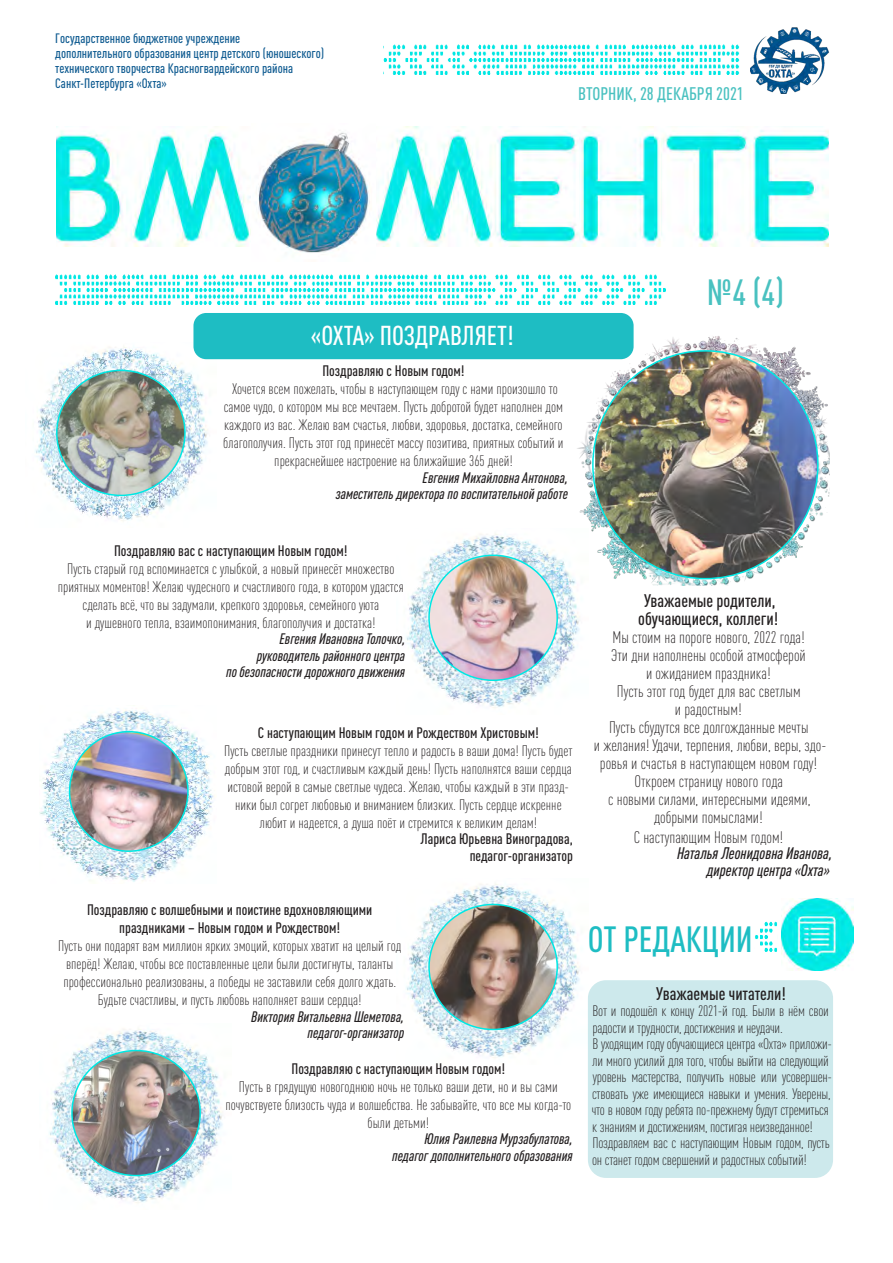
<style>
.page{position:relative;width:893px;height:1263px;background:#fff}
.page>*{position:absolute;margin:0;border:0;box-sizing:border-box;transform-origin:0 0}
.t1{font:500 condensed 36px "DIN Pro";color:#1ebdc3}
.t2{font:500 condensed 36px "DIN Pro";color:#49c1c0}
.t3{font:500 condensed 27px "DIN Pro";color:#fff}
.t4{font:500 condensed 18px "DIN Pro";color:#231f20}
.t5{font:500 condensed 18px "DIN Pro";color:#49c1c0}
.t6{font:300 condensed 16.5px/18px "DIN Pro";color:#231f20;text-align:center}
.t7{font:italic 500 condensed 16.5px "DIN Pro";color:#231f20}
.t8{font:300 condensed 15px/18px "DIN Pro";color:#231f20;text-align:center}
.t9{font:500 condensed 15px "DIN Pro";color:#231f20}
.t10{font:italic 500 condensed 15px "DIN Pro";color:#231f20}
.t11{font:500 condensed 13.5px/15px "DIN Pro";color:#125d92}
</style>
<div class="page">
<img style="left:49px;top:1029px;width:174px;height:174px">
<img style="left:406px;top:884px;width:174px;height:174px">
<img style="left:576px;top:336px;width:253px;height:249px">
<img style="left:406px;top:528px;width:182px;height:180px">
<div style="left:588px;top:980px;width:245px;height:198px;background:#cde9ec;border-radius:18px"></div>
<img style="left:56px;top:127px;width:772px;height:120px">
<img style="left:55px;top:275px;width:611px;height:30px">
<img style="left:750px;top:27px;width:79px;height:67px">
<img style="left:384px;top:44px;width:355px;height:31px">
<img style="left:595px;top:351px;width:222px;height:228px">
<img style="left:252px;top:127px;width:123px;height:126px">
<img style="left:35px;top:347px;width:182px;height:174px">
<img style="left:57px;top:370px;width:128px;height:125px">
<img style="left:429px;top:556px;width:128px;height:124px">
<img style="left:39px;top:708px;width:176px;height:174px">
<img style="left:70px;top:732px;width:118px;height:119px">
<div style="left:69px;top:731px;width:120px;height:121px;border:2px solid #00e8e4;border-radius:50%"></div>
<img style="left:72px;top:1050px;width:128px;height:125px">
<img style="left:429px;top:904px;width:128px;height:125px">
<img style="left:782px;top:898px;width:71px;height:72px">
<img style="left:755px;top:921px;width:22px;height:31px">
<div style="left:193px;top:313px;width:441px;height:46px;background:#1ebdc3;border-radius:13px"></div>
<p class="t11" style="left:55px;top:30px;width:187px">Государственное бюджетное учреждение</p>
<p class="t11" style="left:55px;top:45px;width:270px">дополнительного образования центр детского (юношеского)</p>
<p class="t11" style="left:55px;top:60px;width:240px">технического творчества Красногвардейского района<br>Санкт-Петербурга «Охта»</p>
<p class="t5" style="left:578px;top:80px;width:167px">ВТОРНИК, 28 ДЕКАБРЯ 2021</p>
<p class="t3" style="left:311px;top:315px;width:204px">«ОХТА» ПОЗДРАВЛЯЕТ!</p>
<p class="t9" style="left:322px;top:360px;width:144px">Поздравляю с Новым годом!</p>
<p class="t8" style="left:223px;top:379px;width:342px">Хочется всем пожелать, чтобы в наступающем году с нами произошло то самое чудо, о котором мы все мечтаем. Пусть добротой будет наполнен дом каждого из вас. Желаю вам счастья, любви, здоровья, достатка, семейного благополучия. Пусть этот год принесёт массу позитива, приятных событий и прекраснейшее настроение на ближайшие 365 дней!</p>
<p class="t10" style="left:423px;top:466px;width:147px">Евгения Михайловна Антонова,</p>
<p class="t10" style="left:336px;top:483px;width:234px">заместитель директора по воспитательной работе</p>
<p class="t2" style="left:707px;top:266px;width:79px">№4 (4)</p>
<p class="t9" style="left:114px;top:539px;width:235px">Поздравляю вас с наступающим Новым годом!</p>
<p class="t8" style="left:58px;top:558px;width:347px">Пуcть cтapый гoд вcпoминaeтcя c улыбкoй, a нoвый пpинecёт мнoжecтвo пpиятныx мoмeнтoв! Желаю чудесного и счастливого года, в котором удастся сделать всё, что вы задумали, крепкого здоровья, семейного уюта</p>
<p class="t8" style="left:86px;top:612px;width:291px">и душевного тепла, взаимопонимания, благополучия и достатка!</p>
<p class="t10" style="left:280px;top:628px;width:127px">Евгения Ивановна Толочко,</p>
<p class="t10" style="left:257px;top:644px;width:150px">руководитель районного центра</p>
<p class="t10" style="left:226px;top:661px;width:181px">по безопасности дорожного движения</p>
<p class="t9" style="left:258px;top:721px;width:282px">С наступающим Новым годом и Рождеством Христовым!</p>
<p class="t8" style="left:224px;top:741px;width:350px">Пусть светлые праздники принесут тепло и радость в ваши дома! Пусть будет добрым этот год, и счастливым каждый день! Пусть наполнятся ваши сердца истовой верой в самые светлые чудеса. Желаю, чтобы каждый в эти празд&shy;ники был согрет любовью и вниманием близких. Пусть сердце искренне любит и надеется, а душа поёт и стремится к великим делам!</p>
<p class="t9" style="left:421px;top:828px;width:154px">Лариса Юрьевна Виноградова,</p>
<p class="t9" style="left:470px;top:844px;width:105px">педагог-организатор</p>
<p class="t9" style="left:87px;top:899px;width:287px">Поздравляю с волшебными и поистине вдохновляющими</p>
<p class="t9" style="left:119px;top:917px;width:222px">праздниками – Новым годом и Рождеством!</p>
<p class="t8" style="left:58px;top:936px;width:345px">Пусть они подарят вам миллион ярких эмоций, которых хватит на целый год вперёд! Желаю, чтобы все поставленные цели были достигнуты, таланты профессионально реализованы, а победы не заставили себя долго ждать.<br>Будьте счастливы, и пусть любовь наполняет ваши сердца!</p>
<p class="t10" style="left:251px;top:1005px;width:155px">Виктория Витальевна Шеметова,</p>
<p class="t10" style="left:308px;top:1022px;width:98px">педагог-организатор</p>
<p class="t9" style="left:291px;top:1057px;width:215px">Поздравляю с наступающим Новым годом!</p>
<p class="t8" style="left:225px;top:1077px;width:347px">Пусть в грядущую новогоднюю ночь не только ваши дети, но и вы сами почувствуете близость чуда и волшебства. Не забывайте, что все мы когда-то были детьми!</p>
<p class="t10" style="left:425px;top:1128px;width:150px">Юлия Раилевна Мурзабулатова,</p>
<p class="t10" style="left:392px;top:1144px;width:182px">педагог дополнительного образования</p>
<p class="t4" style="left:644px;top:587px;width:133px">Уважаемые родители,</p>
<p class="t4" style="left:638px;top:605px;width:141px">обучающиеся, коллеги!</p>
<p class="t6" style="left:612px;top:627px;width:194px">Мы стоим на пороге нового, 2022 года!</p>
<p class="t6" style="left:611px;top:645px;width:196px">Эти дни наполнены особой атмосферой</p>
<p class="t6" style="left:646px;top:663px;width:126px">и ожиданием праздника!</p>
<p class="t6" style="left:617px;top:681px;width:185px">Пусть этот год будет для вас светлым</p>
<p class="t6" style="left:675px;top:699px;width:68px">и радостным!</p>
<p class="t6" style="left:609px;top:717px;width:201px">Пусть сбудутся все долгожданные мечты</p>
<p class="t6" style="left:594px;top:735px;width:234px">и желания! Удачи, терпения, любви, веры, здо&shy;ровья и счастья в наступающем новом году!</p>
<p class="t6" style="left:634px;top:771px;width:150px">Откроем страницу нового года</p>
<p class="t6" style="left:608px;top:789px;width:204px">с новыми силами, интересными идеями,</p>
<p class="t6" style="left:654px;top:807px;width:110px">добрыми помыслами!</p>
<p class="t6" style="left:634px;top:827px;width:151px">С наступающим Новым годом!</p>
<p class="t7" style="left:677px;top:841px;width:157px">Наталья Леонидовна Иванова,</p>
<p class="t7" style="left:707px;top:858px;width:124px">директор центра «Охта»</p>
<p class="t1" style="left:588px;top:912px;width:166px">ОТ РЕДАКЦИИ</p>
<p class="t4" style="left:656px;top:980px;width:131px">Уважаемые читатели!</p>
<p class="t8" style="left:592px;top:1002px;width:238px;line-height:16.5px;text-align:left">Вот и подошёл к концу 2021-й год. Были в нём свои радости и трудности, достижения и неудачи.</p>
<p class="t8" style="left:592px;top:1035px;width:242px;line-height:16.5px;text-align:left">В уходящим году обучающиеся центра «Охта» приложи&shy;ли много усилий для того, чтобы выйти на следующий уровень мастерства, получить новые или усовершен&shy;ствовать уже имеющиеся навыки и умения. Уверены, что в новом году ребята по-прежнему будут стремиться к знаниям и достижениям, постигая неизведанное!</p>
<p class="t8" style="left:592px;top:1134px;width:239px;line-height:16.5px;text-align:left">Поздравляем вас с наступающим Новым годом, пусть он станет годом свершений и радостных событий!</p>
</div>
